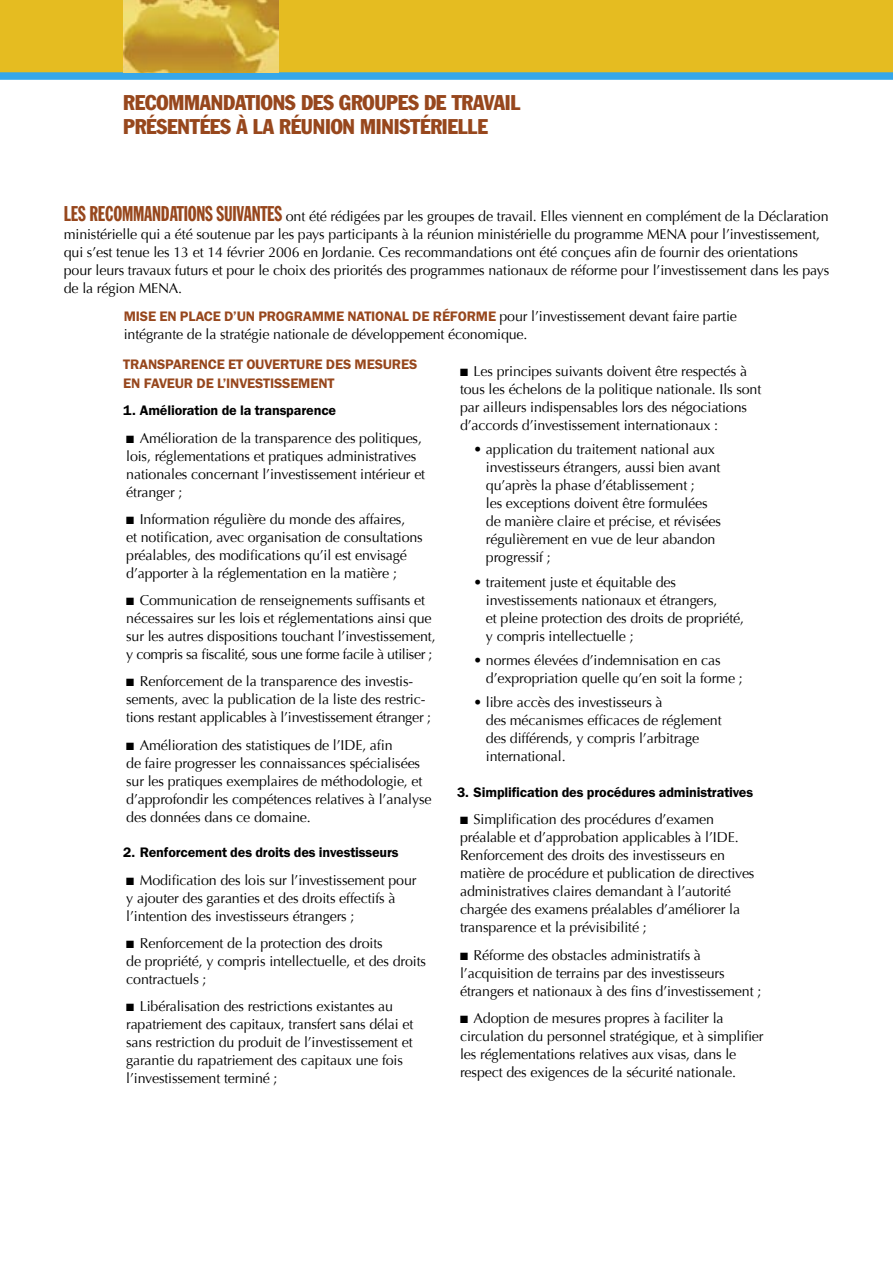
<style>
.page{position:relative;width:893px;height:1263px;background:#fff}
.page>*{position:absolute;margin:0;border:0;box-sizing:border-box;transform-origin:0 0}
.t1{font:condensed 21px/24px "Franklin Gothic";letter-spacing:-.01em;color:#97471d}
.t2{font:14.25px/18px "Optima";letter-spacing:-.01em;color:#000}
.t3{font:600 14.25px/18.8px "Franklin Got ITC";letter-spacing:-.01em;color:#97471d}
.t4{font:600 14.25px "Franklin Got ITC";letter-spacing:-.01em;color:#000}
.s1{font-family:"Franklin Gothic Extra Cond";font-size:21px;color:#97471d}
.s2{font-family:"Optima";font-weight:400;color:#000}
</style>
<div class="page">
<div style="left:0;top:0;width:893px;height:72px;background:#e5bc21"></div>
<div style="left:0;top:72px;width:893px;height:8px;background:#36a7e9"></div>
<img style="left:123px;top:0;width:156px;height:72px">
<h1 class="t1" style="left:123px;top:90px;width:399px">RECOMMANDATIONS DES GROUPES DE TRAVAIL<br>PRÉSENTÉES À LA RÉUNION MINISTÉRIELLE</h1>
<p class="t2" style="left:64px;top:208px;width:767px"><span class="s1">LES RECOMMANDATIONS SUIVANTES</span> ont été rédigées par les groupes de travail. Elles viennent en complément de la Déclaration ministérielle qui a été soutenue par les pays participants à la réunion ministérielle du programme MENA pour l’investissement, qui s’est tenue les 13 et 14 février 2006 en Jordanie. Ces recommandations ont été conçues afin de fournir des orientations pour leurs travaux futurs et pour le choix des priorités des programmes nationaux de réforme pour l’investissement dans les pays de la région MENA.</p>
<p class="t3" style="left:124px;top:307px;width:615px">MISE EN PLACE D’UN PROGRAMME NATIONAL DE RÉFORME <span class="s2">pour l’investissement devant faire partie</span></p>
<p class="t2" style="left:124px;top:325px;width:405px">intégrante de la stratégie nationale de développement économique.</p>
<p class="t3" style="left:123px;top:355px;width:296px">TRANSPARENCE ET OUVERTURE DES MESURES<br>EN FAVEUR DE L’INVESTISSEMENT</p>
<p class="t4" style="left:123px;top:402px;width:214px">1. Amélioration de la transparence</p>
<p class="t2" style="left:126px;top:429px;width:301px">■ Amélioration de la transparence des politiques, lois, réglementations et pratiques administratives nationales concernant l’investissement intérieur et étranger ;</p>
<p class="t2" style="left:126px;top:510px;width:298px">■ Information régulière du monde des affaires,<br>et notification, avec organisation de consultations préalables, des modifications qu’il est envisagé d’apporter à la réglementation en la matière ;</p>
<p class="t2" style="left:126px;top:591px;width:311px">■ Communication de renseignements suffisants et nécessaires sur les lois et réglementations ainsi que sur les autres dispositions touchant l’investissement, y compris sa fiscalité, sous une forme facile à utiliser ;</p>
<p class="t2" style="left:126px;top:673px;width:306px">■ Renforcement de la transparence des investis&shy;sements, avec la publication de la liste des restric&shy;tions restant applicables à l’investissement étranger ;</p>
<p class="t2" style="left:126px;top:736px;width:307px">■ Amélioration des statistiques de l’IDE, afin<br>de faire progresser les connaissances spécialisées sur les pratiques exemplaires de méthodologie, et d’approfondir les compétences relatives à l’analyse des données dans ce domaine.</p>
<p class="t4" style="left:123px;top:844px;width:277px">2. Renforcement des droits des investisseurs</p>
<p class="t2" style="left:126px;top:871px;width:292px">■ Modification des lois sur l’investissement pour y ajouter des garanties et des droits effectifs à l’intention des investisseurs étrangers ;</p>
<p class="t2" style="left:126px;top:934px;width:301px">■ Renforcement de la protection des droits<br>de propriété, y compris intellectuelle, et des droits contractuels ;</p>
<p class="t2" style="left:126px;top:997px;width:289px">■ Libéralisation des restrictions existantes au rapatriement des capitaux, transfert sans délai et sans restriction du produit de l’investissement et garantie du rapatriement des capitaux une fois l’investissement terminé ;</p>
<p class="t2" style="left:460px;top:362px;width:303px">■ Les principes suivants doivent être respectés à tous les échelons de la politique nationale. Ils sont par ailleurs indispensables lors des négociations d’accords d’investissement internationaux :</p>
<p class="t2" style="left:486px;top:440px;width:237px;text-indent:-12px">• application du traitement national aux investisseurs étrangers, aussi bien avant qu’après la phase d’établissement ;<br>les exceptions doivent être formulées de manière claire et précise, et révisées régulièrement en vue de leur abandon progressif ;</p>
<p class="t2" style="left:486px;top:573px;width:260px;text-indent:-12px">• traitement juste et équitable des investissements nationaux et étrangers,<br>et pleine protection des droits de propriété, y compris intellectuelle ;</p>
<p class="t2" style="left:486px;top:651px;width:258px;text-indent:-12px">• normes élevées d’indemnisation en cas d’expropriation quelle qu’en soit la forme ;</p>
<p class="t2" style="left:486px;top:694px;width:237px;text-indent:-12px">• libre accès des investisseurs à<br>des mécanismes efficaces de réglement des différends, y compris l’arbitrage international.</p>
<p class="t4" style="left:457px;top:784px;width:298px">3. Simplification des procédures administratives</p>
<p class="t2" style="left:460px;top:811px;width:296px">■ Simplification des procédures d’examen préalable et d’approbation applicables à l’IDE.<br>Renforcement des droits des investisseurs en matière de procédure et publication de directives administratives claires demandant à l’autorité chargée des examens préalables d’améliorer la transparence et la prévisibilité ;</p>
<p class="t2" style="left:460px;top:946px;width:303px">■ Réforme des obstacles administratifs à l’acquisition de terrains par des investisseurs étrangers et nationaux à des fins d’investissement ;</p>
<p class="t2" style="left:460px;top:1009px;width:305px">■ Adoption de mesures propres à faciliter la circulation du personnel stratégique, et à simplifier les réglementations relatives aux visas, dans le respect des exigences de la sécurité nationale.</p>
</div>
